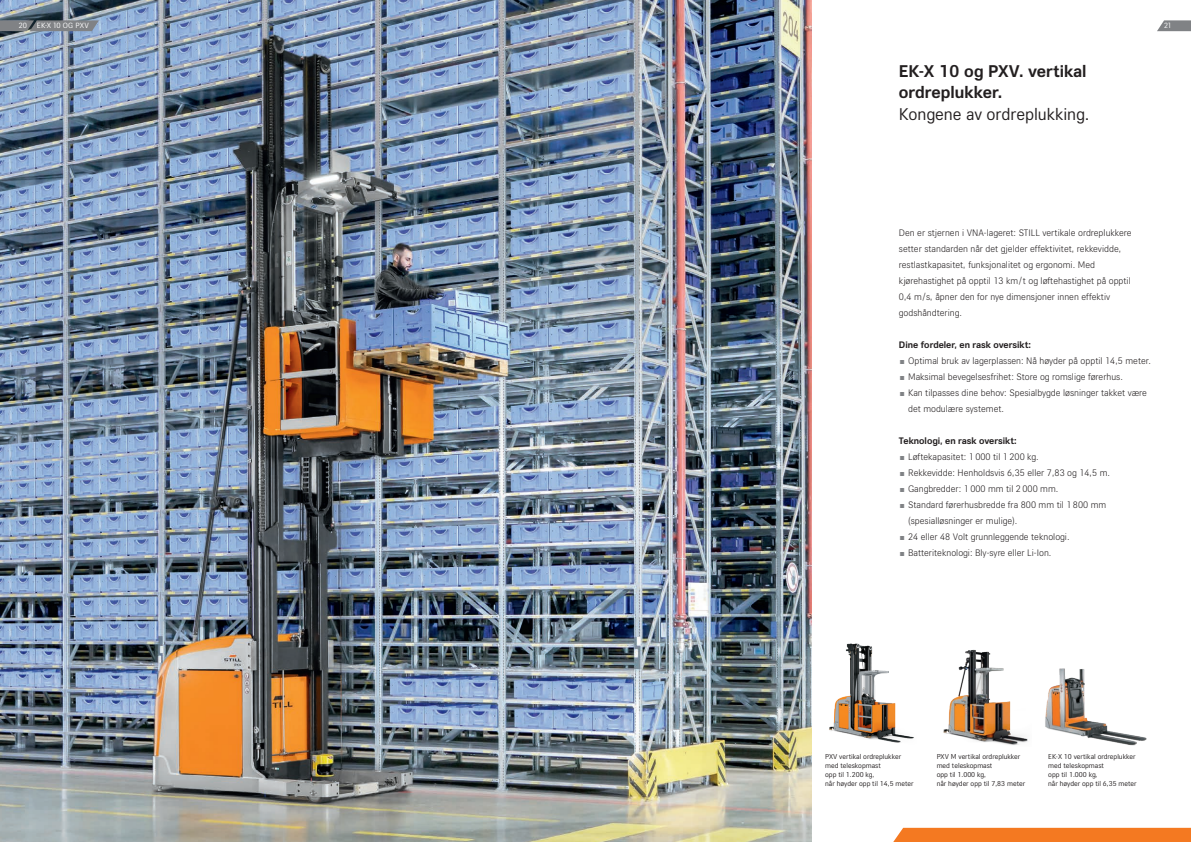
<style>
.page{position:relative;width:1191px;height:842px;background:#fff}
.page>*{position:absolute;margin:0;border:0;box-sizing:border-box;transform-origin:0 0}
.t1{font:700 18px/21.6px "STILL Type";color:#231f20}
.t2{font:18px "STILL Type";letter-spacing:-.005em;color:#231f20}
.t3{font:300 10px/16px "STILL Type";color:#231f20}
.t4{font:700 10px "STILL Type";color:#231f20}
.t5{font:8px "STILL Type";letter-spacing:.025em;color:#fff}
.t6{font:7.5px/9px "STILL Type";color:#231f20}
.s1{color:#808285}
</style>
<div class="page">
<img style="left:0;top:0;width:811px;height:842px">
<img style="left:1045px;top:668px;width:102px;height:78px">
<img style="left:829px;top:643px;width:85px;height:100px">
<img style="left:943px;top:649px;width:85px;height:96px">
<svg style="left:1157px;top:20px;width:34px;height:11px"></svg>
<div style="left:893px;top:828px;width:298px;height:14px;background:#f47921"></div>
<svg style="left:0;top:20px;width:99px;height:11px"></svg>
<p class="t5" style="left:19px;top:21px;width:10px">20</p>
<p class="t5" style="left:1164px;top:21px;width:8px">21</p>
<p class="t5" style="left:37px;top:21px;width:54px">EK-X 10 OG PXV</p>
<h1 class="t1" style="left:899px;top:59px;width:189px">EK-X 10 og PXV. vertikal ordreplukker.</h1>
<h1 class="t2" style="left:899px;top:102px;width:192px">Kongene av ordreplukking.</h1>
<p class="t3" style="left:899px;top:224px;width:234px">Den er stjernen i VNA-lageret: STILL vertikale ordreplukkere setter standarden når det gjelder effektivitet, rekkevidde, restlastkapasitet, funksjonalitet og ergonomi. Med kjørehastighet på opptil 13 km/t og løftehastighet på opptil 0,4 m/s, åpner den for nye dimensjoner innen effektiv godshåndtering.</p>
<p class="t4" style="left:899px;top:338px;width:133px">Dine fordeler, en rask oversikt:</p>
<p class="t3" style="left:899px;top:352px;width:254px"><span class="s1">■</span> Optimal bruk av lagerplassen: Nå høyder på opptil 14,5 meter.</p>
<p class="t3" style="left:899px;top:368px;width:225px"><span class="s1">■</span> Maksimal bevegelsesfrihet: Store og romslige førerhus.</p>
<p class="t3" style="left:908px;top:384px;width:240px;text-indent:-9px"><span class="s1">■</span> Kan tilpasses dine behov: Spesialbygde løsninger takket være det modulære systemet.</p>
<p class="t4" style="left:899px;top:434px;width:119px">Teknologi, en rask oversikt:</p>
<p class="t3" style="left:899px;top:448px;width:141px"><span class="s1">■</span> Løftekapasitet: 1 000 til 1 200 kg.</p>
<p class="t3" style="left:899px;top:464px;width:213px"><span class="s1">■</span> Rekkevidde: Henholdsvis 6,35 eller 7,83 og 14,5 m.</p>
<p class="t3" style="left:899px;top:480px;width:161px"><span class="s1">■</span> Gangbredder: 1 000 mm til 2 000 mm.</p>
<p class="t3" style="left:908px;top:496px;width:200px;text-indent:-9px"><span class="s1">■</span> Standard førerhusbredde fra 800 mm til 1 800 mm (spesialløsninger er mulige).</p>
<p class="t3" style="left:899px;top:528px;width:172px"><span class="s1">■</span> 24 eller 48 Volt grunnleggende teknologi.</p>
<p class="t3" style="left:899px;top:544px;width:154px"><span class="s1">■</span> Batteriteknologi: Bly-syre eller Li-Ion.</p>
<p class="t6" style="left:825px;top:752px;width:90px">PXV vertikal ordreplukker med teleskopmast<br>opp til 1.200 kg,<br>når høyder opp til 14,5 meter</p>
<p class="t6" style="left:936px;top:752px;width:90px">PXV M vertikal ordreplukker med teleskopmast<br>opp til 1.000 kg,<br>når høyder opp til 7,83 meter</p>
<p class="t6" style="left:1048px;top:752px;width:90px">EK-X 10 vertikal ordreplukker med teleskopmast<br>opp til 1.000 kg,<br>når høyder opp til 6,35 meter</p>
</div>
